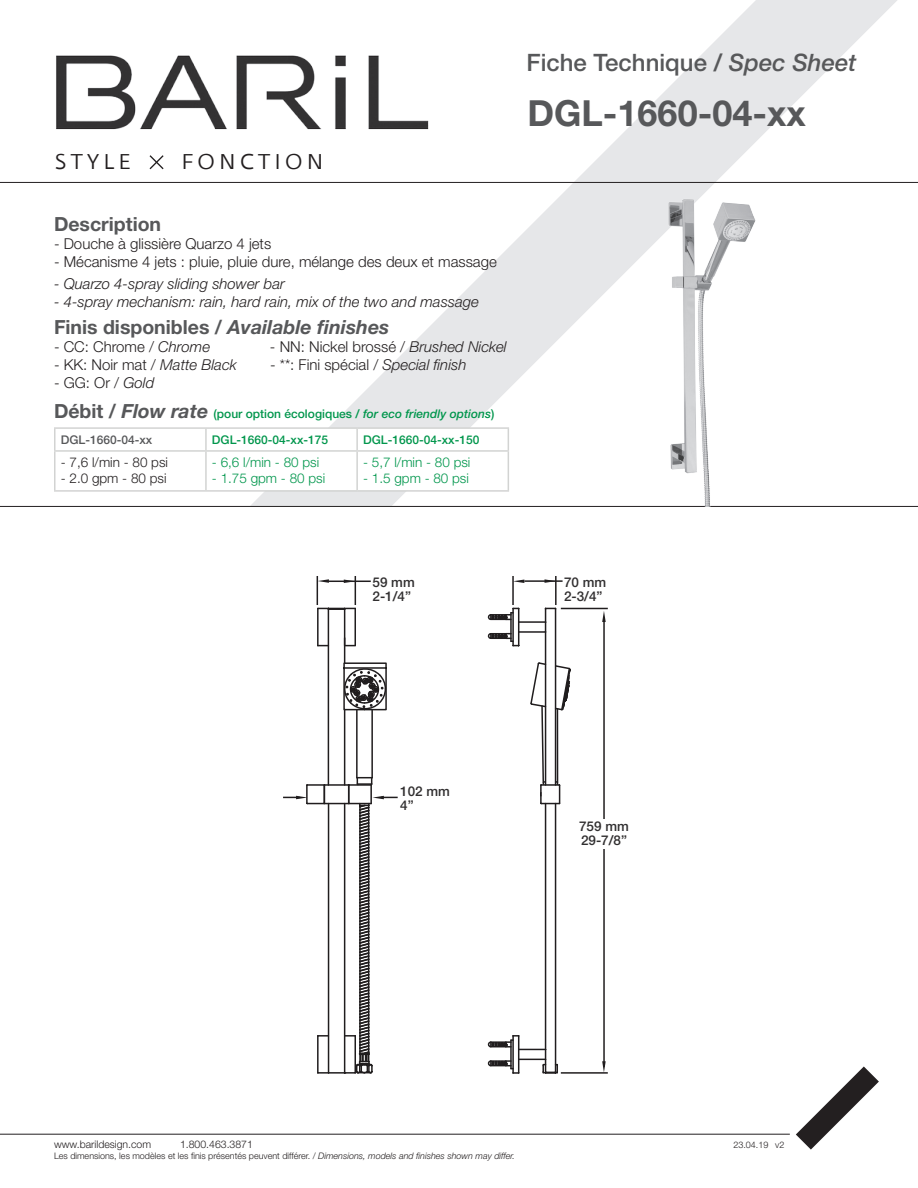
<style>
.page{position:relative;width:918px;height:1188px;background:#fff}
.page>*{position:absolute;margin:0;border:0;box-sizing:border-box;transform-origin:0 0}
.t1{font:700 36px "Helvetica Neue LT Std";color:#57585a}
.t2{font:500 24px "Helvetica Neue LT Std";color:#57585a}
.t3{font:21.3px "Fedra Sans Greek Book TF";letter-spacing:.2em;color:#231f20}
.t4{font:700 19.5px "Helvetica Neue LT Std";color:#57585a}
.t5{font:300 15px "Helvetica Neue LT Std";color:#231f20}
.t6{font:italic 300 15px "Helvetica Neue LT Std";color:#231f20}
.t7{font:300 13.5px "Helvetica Neue LT Std";color:#00964c}
.t8{font:500 13.5px/13.8px "Helvetica Neue LT Std";color:#312f30}
.t9{font:300 13.5px "Helvetica Neue LT Std";color:#231f20}
.t10{font:500 12px "Helvetica Neue LT Std";color:#00964c}
.t11{font:500 12px "Helvetica Neue LT Std";color:#57585a}
.t12{font:300 10.5px "Helvetica Neue LT Std";color:#231f20}
.t13{font:300 9px "Helvetica Neue LT Std";color:#231f20}
.s1{font-style:italic}
.s2{font-weight:700;font-size:19.5px;color:#57585a}
.s3{font-weight:700;font-style:italic;font-size:19.5px;color:#57585a}
</style>
<div class="page">
<svg style="left:250px;top:0;width:648px;height:506px"></svg>
<img style="left:54px;top:54px;width:378px;height:128px">
<svg style="left:148px;top:154px;width:17px;height:17px"></svg>
<hr style="left:0;top:182px;width:918px;height:1px;background:#231f20">
<hr style="left:0;top:506px;width:918px;height:1px;background:#231f20">
<hr style="left:0;top:1134px;width:790px;height:1px;background:#231f20">
<svg style="left:796px;top:1066px;width:83px;height:84px"></svg>
<hr style="left:603px;top:618px;width:2px;height:449px;background:#201d1e">
<hr style="left:561px;top:608px;width:47px;height:1px;background:#201d1e">
<hr style="left:561px;top:1072px;width:47px;height:2px;background:#201d1e">
<hr style="left:512px;top:576px;width:2px;height:29px;background:#201d1e">
<hr style="left:555px;top:576px;width:2px;height:29px;background:#201d1e">
<svg style="left:513px;top:580px;width:11px;height:3px"></svg>
<svg style="left:602px;top:611px;width:4px;height:11px"></svg>
<svg style="left:602px;top:1061px;width:4px;height:12px"></svg>
<hr style="left:328px;top:581px;width:43px;height:1px;background:#201d1e">
<hr style="left:524px;top:580px;width:39px;height:2px;background:#201d1e">
<hr style="left:344px;top:710px;width:1px;height:75px;background:#201d1e">
<hr style="left:344px;top:609px;width:1px;height:36px;background:#201d1e">
<hr style="left:328px;top:609px;width:1px;height:176px;background:#201d1e">
<hr style="left:355px;top:609px;width:1px;height:36px;background:#201d1e">
<svg style="left:316px;top:576px;width:41px;height:35px"></svg>
<svg style="left:317px;top:644px;width:11px;height:3px"></svg>
<hr style="left:317px;top:609px;width:2px;height:36px;background:#201d1e">
<hr style="left:356px;top:710px;width:2px;height:68px;background:#201d1e">
<hr style="left:371px;top:710px;width:2px;height:68px;background:#201d1e">
<svg style="left:283px;top:776px;width:115px;height:298px"></svg>
<svg style="left:343px;top:638px;width:44px;height:73px"></svg>
<div style="left:577px;top:819px;width:53px;height:30px;background:#fff"></div>
<svg style="left:488px;top:607px;width:83px;height:467px"></svg>
<img style="left:638px;top:182px;width:128px;height:324px">
<hr style="left:54px;top:427px;width:152px;height:2px;background:#d2d3d2">
<hr style="left:54px;top:429px;width:2px;height:21px;background:#d2d3d2">
<hr style="left:206px;top:427px;width:151px;height:2px;background:#d2d3d2">
<hr style="left:357px;top:427px;width:152px;height:2px;background:#d2d3d2">
<svg style="left:55px;top:429px;width:454px;height:61px"></svg>
<hr style="left:54px;top:450px;width:152px;height:2px;background:#d2d3d2">
<hr style="left:54px;top:452px;width:2px;height:38px;background:#d2d3d2">
<hr style="left:206px;top:450px;width:151px;height:2px;background:#d2d3d2">
<hr style="left:205px;top:452px;width:2px;height:38px;background:#d2d3d2">
<hr style="left:357px;top:450px;width:152px;height:2px;background:#d2d3d2">
<hr style="left:356px;top:452px;width:2px;height:38px;background:#d2d3d2">
<hr style="left:508px;top:452px;width:1px;height:38px;background:#d2d3d2">
<hr style="left:54px;top:490px;width:152px;height:2px;background:#d2d3d2">
<hr style="left:206px;top:490px;width:151px;height:2px;background:#d2d3d2">
<hr style="left:357px;top:490px;width:152px;height:2px;background:#d2d3d2">
<h2 class="t2" style="left:526px;top:48px;width:331px">Fiche Technique / <span class="s1">Spec Sheet</span></h2>
<h3 class="t3" style="left:55px;top:151px;width:77px">STYLE</h3>
<h3 class="t3" style="left:181px;top:151px;width:144px">FONCTION</h3>
<p class="t4" style="left:54px;top:212px;width:109px">Description</p>
<p class="t5" style="left:54px;top:234px;width:219px">- Douche à glissière Quarzo 4 jets</p>
<p class="t5" style="left:54px;top:252px;width:444px">- Mécanisme 4 jets : pluie, pluie dure, mélange des deux et massage</p>
<p class="t6" style="left:54px;top:275px;width:232px">- Quarzo 4-spray sliding shower bar</p>
<p class="t6" style="left:54px;top:293px;width:427px">- 4-spray mechanism: rain, hard rain, mix of the two and massage</p>
<p class="t4" style="left:54px;top:315px;width:337px">Finis disponibles / <span class="s1">Available finishes</span></p>
<p class="t5" style="left:54px;top:338px;width:158px">- CC: Chrome / <span class="s1">Chrome</span></p>
<p class="t5" style="left:270px;top:338px;width:238px">- NN: Nickel brossé / <span class="s1">Brushed Nickel</span></p>
<p class="t5" style="left:54px;top:356px;width:184px">- KK: Noir mat / <span class="s1">Matte Black</span></p>
<p class="t5" style="left:270px;top:356px;width:198px">- **: Fini spécial / <span class="s1">Special finish</span></p>
<p class="t5" style="left:54px;top:374px;width:102px">- GG: Or / <span class="s1">Gold</span></p>
<p class="t10" style="left:54px;top:407px;width:442px"><span class="s2">Débit /</span> <span class="s3">Flow rate</span> (pour option écologiques / <span class="s1">for eco friendly options</span>)</p>
<p class="t11" style="left:61px;top:432px;width:93px">DGL-1660-04-xx</p>
<p class="t10" style="left:212px;top:432px;width:118px">DGL-1660-04-xx-175</p>
<p class="t10" style="left:363px;top:432px;width:118px">DGL-1660-04-xx-150</p>
<p class="t9" style="left:61px;top:454px;width:109px">- 7,6 l/min - 80 psi</p>
<p class="t9" style="left:61px;top:470px;width:107px">- 2.0 gpm - 80 psi</p>
<p class="t7" style="left:212px;top:454px;width:109px">- 6,6 l/min - 80 psi</p>
<p class="t7" style="left:212px;top:470px;width:115px">- 1.75 gpm - 80 psi</p>
<p class="t7" style="left:363px;top:454px;width:109px">- 5,7 l/min - 80 psi</p>
<p class="t7" style="left:363px;top:470px;width:107px">- 1.5 gpm - 80 psi</p>
<p class="t1" style="left:528px;top:91px;width:280px">DGL-1660-04-xx</p>
<p class="t8" style="left:373px;top:575px;width:44px">59 mm<br>2-1/4”</p>
<p class="t8" style="left:564px;top:575px;width:44px">70 mm<br>2-3/4”</p>
<p class="t8" style="left:400px;top:785px;width:51px">102 mm<br>4”</p>
<p class="t8" style="left:579px;top:819px;width:51px">759 mm<br>29-7/8”</p>
<p class="t12" style="left:54px;top:1138px;width:99px">www.barildesign.com</p>
<p class="t12" style="left:180px;top:1138px;width:74px">1.800.463.3871</p>
<p class="t13" style="left:733px;top:1139px;width:37px">23.04.19</p>
<p class="t13" style="left:54px;top:1150px;width:463px">Les dimensions, les modèles et les finis présentés peuvent différer. / <span class="s1">Dimensions, models and finishes shown may differ.</span></p>
<p class="t13" style="left:775px;top:1140px;width:11px">v2</p>
</div>
